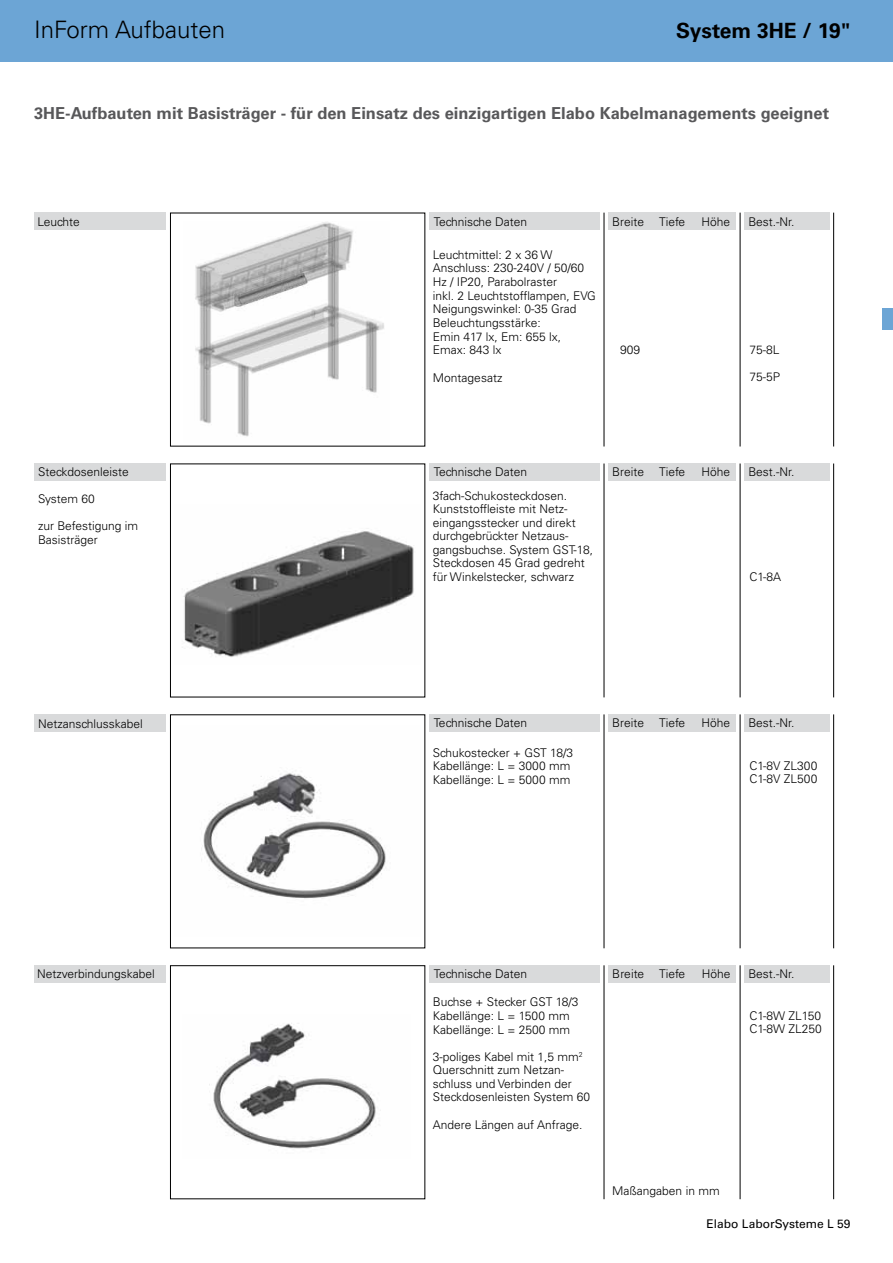
<style>
.page{position:relative;width:893px;height:1263px;background:#fff}
.page>*{position:absolute;margin:0;border:0;box-sizing:border-box;transform-origin:0 0}
.t1{font:300 24px "Univers LT Std";color:#000}
.t2{font:700 21px "Univers LT Std";color:#000}
.t3{font:700 16.5px "Univers LT Std";color:#58585a}
.t4{font:300 12px/13.5px "Univers LT Std";color:#000}
.t5{font:12px "Univers LT Std";color:#000}
</style>
<div class="page">
<div style="left:34px;top:965px;width:132px;height:17px;background:#d9dadb"></div>
<div style="left:34px;top:714px;width:132px;height:17px;background:#d9dadb"></div>
<div style="left:744px;top:463px;width:85px;height:17px;background:#d9dadb"></div>
<div style="left:608px;top:463px;width:128px;height:17px;background:#d9dadb"></div>
<div style="left:429px;top:463px;width:171px;height:17px;background:#d9dadb"></div>
<div style="left:34px;top:463px;width:132px;height:17px;background:#d9dadb"></div>
<div style="left:744px;top:965px;width:85px;height:17px;background:#d9dadb"></div>
<hr style="left:604px;top:965px;width:1px;height:234px;background:#000">
<hr style="left:740px;top:965px;width:1px;height:234px;background:#000">
<hr style="left:833px;top:965px;width:1px;height:234px;background:#000">
<div style="left:429px;top:965px;width:171px;height:17px;background:#d9dadb"></div>
<div style="left:608px;top:965px;width:128px;height:17px;background:#d9dadb"></div>
<div style="left:34px;top:213px;width:132px;height:17px;background:#d9dadb"></div>
<div style="left:744px;top:213px;width:85px;height:17px;background:#d9dadb"></div>
<div style="left:429px;top:213px;width:171px;height:17px;background:#d9dadb"></div>
<div style="left:608px;top:213px;width:128px;height:17px;background:#d9dadb"></div>
<hr style="left:604px;top:213px;width:1px;height:233px;background:#000">
<hr style="left:740px;top:213px;width:1px;height:233px;background:#000">
<hr style="left:833px;top:213px;width:1px;height:233px;background:#000">
<hr style="left:604px;top:463px;width:1px;height:234px;background:#000">
<hr style="left:740px;top:463px;width:1px;height:234px;background:#000">
<hr style="left:833px;top:463px;width:1px;height:234px;background:#000">
<hr style="left:604px;top:714px;width:1px;height:234px;background:#000">
<hr style="left:740px;top:714px;width:1px;height:234px;background:#000">
<hr style="left:833px;top:714px;width:1px;height:234px;background:#000">
<div style="left:429px;top:714px;width:171px;height:17px;background:#d9dadb"></div>
<div style="left:608px;top:714px;width:128px;height:17px;background:#d9dadb"></div>
<div style="left:744px;top:714px;width:85px;height:17px;background:#d9dadb"></div>
<div style="left:170px;top:965px;width:255px;height:234px;border:1px solid #000"></div>
<div style="left:0;top:0;width:893px;height:62px;background:#6ca5d5"></div>
<div style="left:882px;top:308px;width:11px;height:22px;background:#6ca5d5"></div>
<img style="left:195px;top:222px;width:189px;height:215px">
<img style="left:209px;top:1023px;width:172px;height:126px">
<img style="left:182px;top:531px;width:232px;height:126px">
<img style="left:201px;top:773px;width:185px;height:126px">
<h1 class="t1" style="left:34px;top:15px;width:193px">InForm Aufbauten</h1>
<h2 class="t2" style="left:676px;top:18px;width:176px">System 3HE / 19"</h2>
<h3 class="t3" style="left:34px;top:103px;width:797px">3HE-Aufbauten mit Basisträger - für den Einsatz des einzigartigen Elabo Kabelmanagements geeignet</h3>
<p class="t4" style="left:37px;top:215px;width:44px">Leuchte</p>
<p class="t4" style="left:434px;top:215px;width:95px">Technische Daten</p>
<p class="t4" style="left:612px;top:215px;width:74px">Breite Tiefe</p>
<p class="t4" style="left:702px;top:215px;width:30px">Höhe</p>
<p class="t4" style="left:748px;top:215px;width:48px">Best.-Nr.</p>
<p class="t4" style="left:433px;top:248px;width:165px">Leuchtmittel: 2 x 36 W<br>Anschluss: 230-240V / 50/60<br>Hz / IP20, Parabolraster<br>inkl. 2 Leuchtstofflampen, EVG<br>Neigungswinkel: 0-35 Grad<br>Beleuchtungsstärke:<br>Emin 417 lx, Em: 655 lx,<br>Emax: 843 lx</p>
<p class="t4" style="left:433px;top:371px;width:71px">Montagesatz</p>
<p class="t4" style="left:620px;top:343px;width:22px">909</p>
<p class="t4" style="left:749px;top:343px;width:32px">75-8L</p>
<p class="t4" style="left:749px;top:370px;width:32px">75-5P</p>
<p class="t4" style="left:38px;top:465px;width:92px">Steckdosenleiste</p>
<p class="t4" style="left:38px;top:492px;width:58px">System 60</p>
<p class="t4" style="left:38px;top:519px;width:101px">zur Befestigung im<br>Basisträger</p>
<p class="t4" style="left:434px;top:465px;width:95px">Technische Daten</p>
<p class="t4" style="left:612px;top:465px;width:74px">Breite Tiefe</p>
<p class="t4" style="left:702px;top:465px;width:30px">Höhe</p>
<p class="t4" style="left:748px;top:465px;width:48px">Best.-Nr.</p>
<p class="t4" style="left:433px;top:489px;width:162px">3fach-Schukosteckdosen.<br>Kunststoffleiste mit Netz&shy;eingangsstecker und direkt durchgebrückter Netzaus&shy;gangsbuchse. System GST-18,<br>Steckdosen 45 Grad gedreht für Winkelstecker, schwarz</p>
<p class="t4" style="left:749px;top:570px;width:33px">C1-8A</p>
<p class="t4" style="left:38px;top:717px;width:106px">Netzanschlusskabel</p>
<p class="t4" style="left:434px;top:716px;width:95px">Technische Daten</p>
<p class="t4" style="left:612px;top:716px;width:74px">Breite Tiefe</p>
<p class="t4" style="left:702px;top:716px;width:30px">Höhe</p>
<p class="t4" style="left:748px;top:716px;width:48px">Best.-Nr.</p>
<p class="t4" style="left:433px;top:745px;width:142px">Schukostecker + GST 18/3<br>Kabellänge: L = 3000 mm<br>Kabellänge: L = 5000 mm</p>
<p class="t4" style="left:749px;top:759px;width:70px">C1-8V ZL300<br>C1-8V ZL500</p>
<p class="t4" style="left:37px;top:967px;width:119px">Netzverbindungskabel</p>
<p class="t4" style="left:434px;top:967px;width:95px">Technische Daten</p>
<p class="t4" style="left:612px;top:967px;width:74px">Breite Tiefe</p>
<p class="t4" style="left:702px;top:967px;width:30px">Höhe</p>
<p class="t4" style="left:748px;top:967px;width:48px">Best.-Nr.</p>
<p class="t4" style="left:433px;top:995px;width:147px">Buchse + Stecker GST 18/3<br>Kabellänge: L = 1500 mm<br>Kabellänge: L = 2500 mm</p>
<p class="t4" style="left:433px;top:1050px;width:159px">3-poliges Kabel mit 1,5 mm<sup>2<br></sup>Querschnitt zum Netzan&shy;schluss und Verbinden der<br>Steckdosenleisten System 60</p>
<p class="t4" style="left:433px;top:1118px;width:151px">Andere Längen auf Anfrage.</p>
<p class="t4" style="left:749px;top:1009px;width:74px">C1-8W ZL150<br>C1-8W ZL250</p>
<p class="t4" style="left:612px;top:1184px;width:109px">Maßangaben in mm</p>
<p class="t5" style="left:707px;top:1217px;width:145px">Elabo LaborSysteme L 59</p>
</div>
